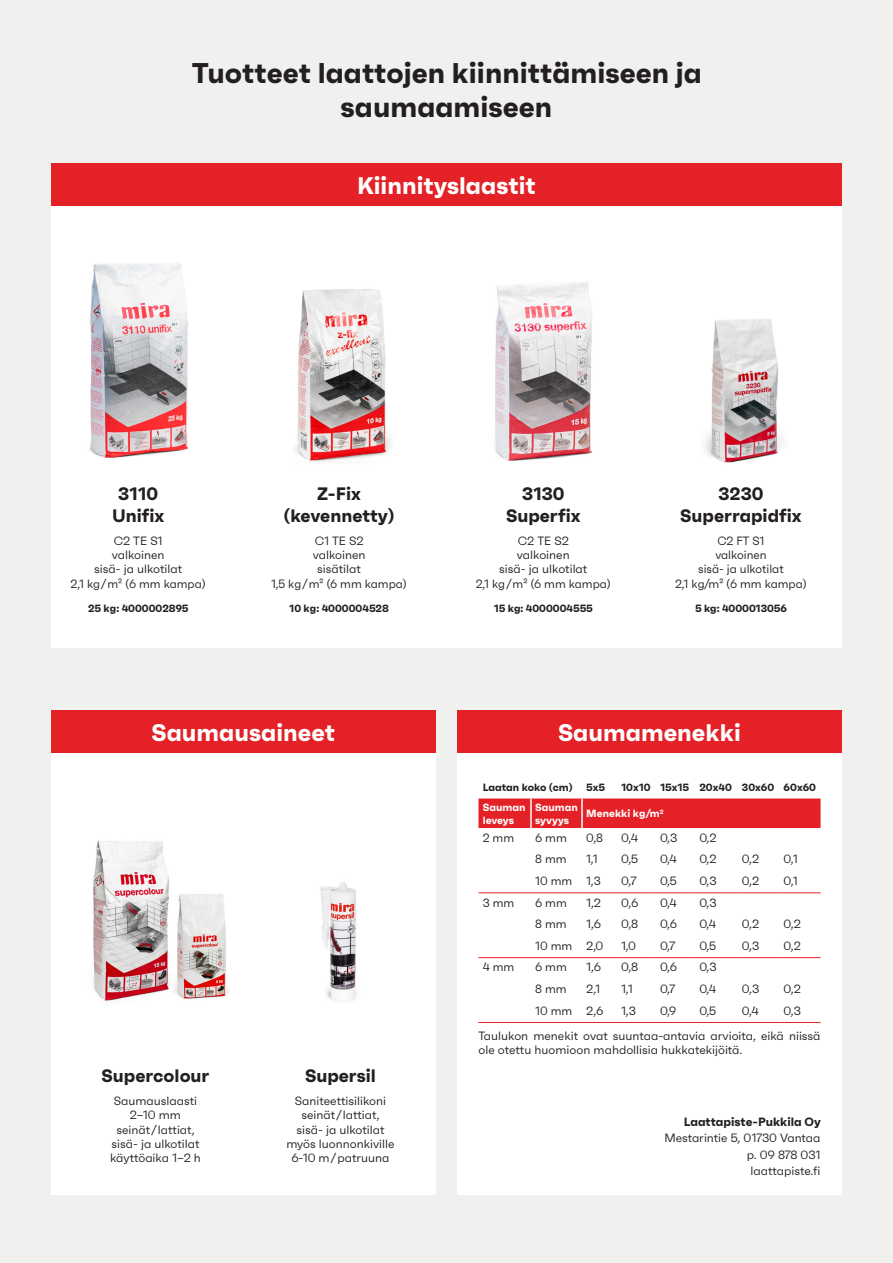
<style>
.page{position:relative;width:893px;height:1263px;background:#f0f1ee}
.page>*{position:absolute;margin:0;border:0;box-sizing:border-box;transform-origin:0 0}
.t1{font:700 28.5px "Faktum";color:#231f20}
.t2{font:700 24px "Faktum";color:#fff}
.t3{font:700 18px "Faktum";color:#231f20}
.t4{font:12px/14.4px "Faktum";color:#231f20}
.t5{font:700 12px "Faktum";color:#231f20}
.t6{font:700 10.5px "Faktum";color:#231f20}
.t7{font:700 10.5px/12.6px "Faktum";color:#fff}
</style>
<div class="page">
<div style="left:51px;top:206px;width:791px;height:442px;background:#fff"></div>
<div style="left:51px;top:753px;width:385px;height:442px;background:#fff"></div>
<div style="left:457px;top:753px;width:385px;height:442px;background:#fff"></div>
<img style="left:495px;top:282px;width:97px;height:179px">
<img style="left:705px;top:319px;width:78px;height:144px">
<img style="left:295px;top:289px;width:96px;height:173px">
<img style="left:89px;top:263px;width:99px;height:195px">
<img style="left:93px;top:840px;width:76px;height:161px">
<img style="left:174px;top:894px;width:54px;height:105px">
<img style="left:319px;top:882px;width:38px;height:120px">
<div style="left:51px;top:163px;width:791px;height:43px;background:#e42126"></div>
<div style="left:51px;top:710px;width:385px;height:43px;background:#e42126"></div>
<div style="left:457px;top:710px;width:385px;height:43px;background:#e42126"></div>
<div style="left:478px;top:798px;width:343px;height:30px;background:#e42126"></div>
<hr style="left:530px;top:798px;width:2px;height:30px;background:#fff">
<hr style="left:581px;top:798px;width:2px;height:30px;background:#fff">
<hr style="left:478px;top:892px;width:53px;height:1px;background:#e42126">
<hr style="left:531px;top:892px;width:51px;height:1px;background:#e42126">
<hr style="left:582px;top:892px;width:35px;height:1px;background:#e42126">
<hr style="left:617px;top:892px;width:39px;height:1px;background:#e42126">
<hr style="left:656px;top:892px;width:39px;height:1px;background:#e42126">
<hr style="left:695px;top:892px;width:43px;height:1px;background:#e42126">
<hr style="left:738px;top:892px;width:41px;height:1px;background:#e42126">
<hr style="left:779px;top:892px;width:42px;height:1px;background:#e42126">
<hr style="left:478px;top:957px;width:53px;height:1px;background:#e42126">
<hr style="left:531px;top:957px;width:51px;height:1px;background:#e42126">
<hr style="left:582px;top:957px;width:35px;height:1px;background:#e42126">
<hr style="left:617px;top:957px;width:39px;height:1px;background:#e42126">
<hr style="left:656px;top:957px;width:39px;height:1px;background:#e42126">
<hr style="left:695px;top:957px;width:43px;height:1px;background:#e42126">
<hr style="left:738px;top:957px;width:41px;height:1px;background:#e42126">
<hr style="left:779px;top:957px;width:42px;height:1px;background:#e42126">
<hr style="left:478px;top:1022px;width:53px;height:1px;background:#e42126">
<hr style="left:531px;top:1022px;width:51px;height:1px;background:#e42126">
<hr style="left:582px;top:1022px;width:35px;height:1px;background:#e42126">
<hr style="left:617px;top:1022px;width:39px;height:1px;background:#e42126">
<hr style="left:656px;top:1022px;width:39px;height:1px;background:#e42126">
<hr style="left:695px;top:1022px;width:43px;height:1px;background:#e42126">
<hr style="left:738px;top:1022px;width:41px;height:1px;background:#e42126">
<hr style="left:779px;top:1022px;width:42px;height:1px;background:#e42126">
<p class="t1" style="left:191px;top:55px;width:512px">Tuotteet laattojen kiinnittämiseen ja</p>
<p class="t1" style="left:341px;top:89px;width:213px">saumaamiseen</p>
<p class="t2" style="left:357px;top:170px;width:180px">Kiinnityslaastit</p>
<p class="t3" style="left:118px;top:482px;width:42px">3110</p>
<p class="t3" style="left:112px;top:504px;width:54px">Unifix</p>
<p class="t4" style="left:114px;top:533px;width:50px">C2 TE S1</p>
<p class="t4" style="left:112px;top:548px;width:54px">valkoinen</p>
<p class="t4" style="left:94px;top:562px;width:90px">sisä- ja ulkotilat</p>
<p class="t4" style="left:71px;top:576px;width:137px">2,1 kg / m² (6 mm kampa)</p>
<p class="t3" style="left:317px;top:482px;width:45px">Z-Fix</p>
<p class="t3" style="left:284px;top:504px;width:113px">(kevennetty)</p>
<p class="t4" style="left:315px;top:533px;width:50px">C1 TE S2</p>
<p class="t4" style="left:313px;top:548px;width:54px">valkoinen</p>
<p class="t4" style="left:317px;top:562px;width:45px">sisätilat</p>
<p class="t4" style="left:271px;top:576px;width:137px">1,5 kg / m² (6 mm kampa)</p>
<p class="t3" style="left:522px;top:482px;width:44px">3130</p>
<p class="t3" style="left:506px;top:504px;width:76px">Superfix</p>
<p class="t4" style="left:518px;top:533px;width:52px">C2 TE S2</p>
<p class="t4" style="left:517px;top:548px;width:54px">valkoinen</p>
<p class="t4" style="left:499px;top:562px;width:90px">sisä- ja ulkotilat</p>
<p class="t4" style="left:476px;top:576px;width:137px">2,1 kg / m² (6 mm kampa)</p>
<p class="t3" style="left:718px;top:482px;width:46px">3230</p>
<p class="t3" style="left:680px;top:504px;width:123px">Superrapidfix</p>
<p class="t4" style="left:717px;top:533px;width:48px">C2 FT S1</p>
<p class="t4" style="left:715px;top:548px;width:53px">valkoinen</p>
<p class="t4" style="left:698px;top:562px;width:87px">sisä- ja ulkotilat</p>
<p class="t4" style="left:675px;top:576px;width:133px">2,1 kg/m² (6 mm kampa)</p>
<p class="t6" style="left:88px;top:601px;width:102px">25 kg: 4000002895</p>
<p class="t6" style="left:289px;top:601px;width:101px">10 kg: 4000004528</p>
<p class="t6" style="left:494px;top:601px;width:101px">15 kg: 4000004555</p>
<p class="t6" style="left:695px;top:601px;width:93px">5 kg: 4000013056</p>
<p class="t2" style="left:152px;top:717px;width:185px">Saumausaineet</p>
<p class="t2" style="left:558px;top:717px;width:184px">Saumamenekki</p>
<p class="t6" style="left:483px;top:781px;width:92px">Laatan koko (cm)</p>
<p class="t6" style="left:586px;top:781px;width:20px">5x5</p>
<p class="t6" style="left:621px;top:781px;width:31px">10x10</p>
<p class="t6" style="left:660px;top:781px;width:30px">15x15</p>
<p class="t6" style="left:699px;top:781px;width:34px">20x40</p>
<p class="t6" style="left:742px;top:781px;width:34px">30x60</p>
<p class="t6" style="left:784px;top:781px;width:34px">60x60</p>
<p class="t7" style="left:483px;top:801px;width:44px">Sauman leveys</p>
<p class="t7" style="left:535px;top:801px;width:44px">Sauman syvyys</p>
<p class="t7" style="left:586px;top:807px;width:79px">Menekki kg/m<sup>2</sup></p>
<p class="t4" style="left:483px;top:830px;width:33px">2 mm</p>
<p class="t4" style="left:535px;top:830px;width:33px">6 mm</p>
<p class="t4" style="left:586px;top:830px;width:18px">0,8</p>
<p class="t4" style="left:621px;top:830px;width:18px">0,4</p>
<p class="t4" style="left:660px;top:830px;width:19px">0,3</p>
<p class="t4" style="left:699px;top:830px;width:19px">0,2</p>
<p class="t4" style="left:535px;top:852px;width:33px">8 mm</p>
<p class="t4" style="left:586px;top:852px;width:13px">1,1</p>
<p class="t4" style="left:621px;top:852px;width:18px">0,5</p>
<p class="t4" style="left:660px;top:852px;width:18px">0,4</p>
<p class="t4" style="left:699px;top:852px;width:19px">0,2</p>
<p class="t4" style="left:742px;top:852px;width:19px">0,2</p>
<p class="t4" style="left:784px;top:852px;width:16px">0,1</p>
<p class="t4" style="left:535px;top:873px;width:39px">10 mm</p>
<p class="t4" style="left:586px;top:873px;width:16px">1,3</p>
<p class="t4" style="left:621px;top:873px;width:17px">0,7</p>
<p class="t4" style="left:660px;top:873px;width:18px">0,5</p>
<p class="t4" style="left:699px;top:873px;width:19px">0,3</p>
<p class="t4" style="left:742px;top:873px;width:19px">0,2</p>
<p class="t4" style="left:784px;top:873px;width:16px">0,1</p>
<p class="t4" style="left:483px;top:895px;width:33px">3 mm</p>
<p class="t4" style="left:535px;top:895px;width:33px">6 mm</p>
<p class="t4" style="left:586px;top:895px;width:16px">1,2</p>
<p class="t4" style="left:621px;top:895px;width:19px">0,6</p>
<p class="t4" style="left:660px;top:895px;width:18px">0,4</p>
<p class="t4" style="left:699px;top:895px;width:19px">0,3</p>
<p class="t4" style="left:535px;top:917px;width:33px">8 mm</p>
<p class="t4" style="left:586px;top:917px;width:16px">1,6</p>
<p class="t4" style="left:621px;top:917px;width:19px">0,8</p>
<p class="t4" style="left:660px;top:917px;width:19px">0,6</p>
<p class="t4" style="left:699px;top:917px;width:18px">0,4</p>
<p class="t4" style="left:742px;top:917px;width:19px">0,2</p>
<p class="t4" style="left:784px;top:917px;width:19px">0,2</p>
<p class="t4" style="left:535px;top:938px;width:39px">10 mm</p>
<p class="t4" style="left:586px;top:938px;width:19px">2,0</p>
<p class="t4" style="left:621px;top:938px;width:16px">1,0</p>
<p class="t4" style="left:660px;top:938px;width:17px">0,7</p>
<p class="t4" style="left:699px;top:938px;width:18px">0,5</p>
<p class="t4" style="left:742px;top:938px;width:19px">0,3</p>
<p class="t4" style="left:784px;top:938px;width:19px">0,2</p>
<p class="t4" style="left:483px;top:960px;width:33px">4 mm</p>
<p class="t4" style="left:535px;top:960px;width:33px">6 mm</p>
<p class="t4" style="left:586px;top:960px;width:16px">1,6</p>
<p class="t4" style="left:621px;top:960px;width:19px">0,8</p>
<p class="t4" style="left:660px;top:960px;width:19px">0,6</p>
<p class="t4" style="left:699px;top:960px;width:19px">0,3</p>
<p class="t4" style="left:535px;top:981px;width:33px">8 mm</p>
<p class="t4" style="left:586px;top:981px;width:15px">2,1</p>
<p class="t4" style="left:621px;top:981px;width:13px">1,1</p>
<p class="t4" style="left:660px;top:981px;width:17px">0,7</p>
<p class="t4" style="left:699px;top:981px;width:18px">0,4</p>
<p class="t4" style="left:742px;top:981px;width:19px">0,3</p>
<p class="t4" style="left:784px;top:981px;width:19px">0,2</p>
<p class="t4" style="left:535px;top:1003px;width:39px">10 mm</p>
<p class="t4" style="left:586px;top:1003px;width:18px">2,6</p>
<p class="t4" style="left:621px;top:1003px;width:16px">1,3</p>
<p class="t4" style="left:660px;top:1003px;width:18px">0,9</p>
<p class="t4" style="left:699px;top:1003px;width:18px">0,5</p>
<p class="t4" style="left:742px;top:1003px;width:18px">0,4</p>
<p class="t4" style="left:784px;top:1003px;width:19px">0,3</p>
<p class="t3" style="left:102px;top:1064px;width:109px">Supercolour</p>
<p class="t4" style="left:114px;top:1093px;width:85px">Saumauslaasti</p>
<p class="t4" style="left:130px;top:1108px;width:53px">2–10 mm</p>
<p class="t4" style="left:116px;top:1122px;width:80px">seinät / lattiat,</p>
<p class="t4" style="left:111px;top:1136px;width:90px">sisä- ja ulkotilat</p>
<p class="t4" style="left:110px;top:1151px;width:92px">käyttöaika 1–2 h</p>
<p class="t3" style="left:305px;top:1064px;width:72px">Supersil</p>
<p class="t4" style="left:295px;top:1093px;width:93px">Saniteettisilikoni</p>
<p class="t4" style="left:301px;top:1108px;width:80px">seinät / lattiat,</p>
<p class="t4" style="left:296px;top:1122px;width:90px">sisä- ja ulkotilat</p>
<p class="t4" style="left:286px;top:1136px;width:110px">myös luonnonkiville</p>
<p class="t4" style="left:291px;top:1151px;width:100px">6-10 m / patruuna</p>
<p class="t4" style="left:478px;top:1028px;width:344px">Taulukon menekit ovat suuntaa-antavia arvioita, eikä niissä ole otettu huomioon mahdollisia hukkatekijöitä.</p>
<p class="t5" style="left:684px;top:1113px;width:139px">Laattapiste-Pukkila Oy</p>
<p class="t4" style="left:664px;top:1130px;width:158px">Mestarintie 5, 01730 Vantaa</p>
<p class="t4" style="left:747px;top:1147px;width:75px">p. 09 878 031</p>
<p class="t4" style="left:751px;top:1163px;width:71px">laattapiste.fi</p>
</div>
